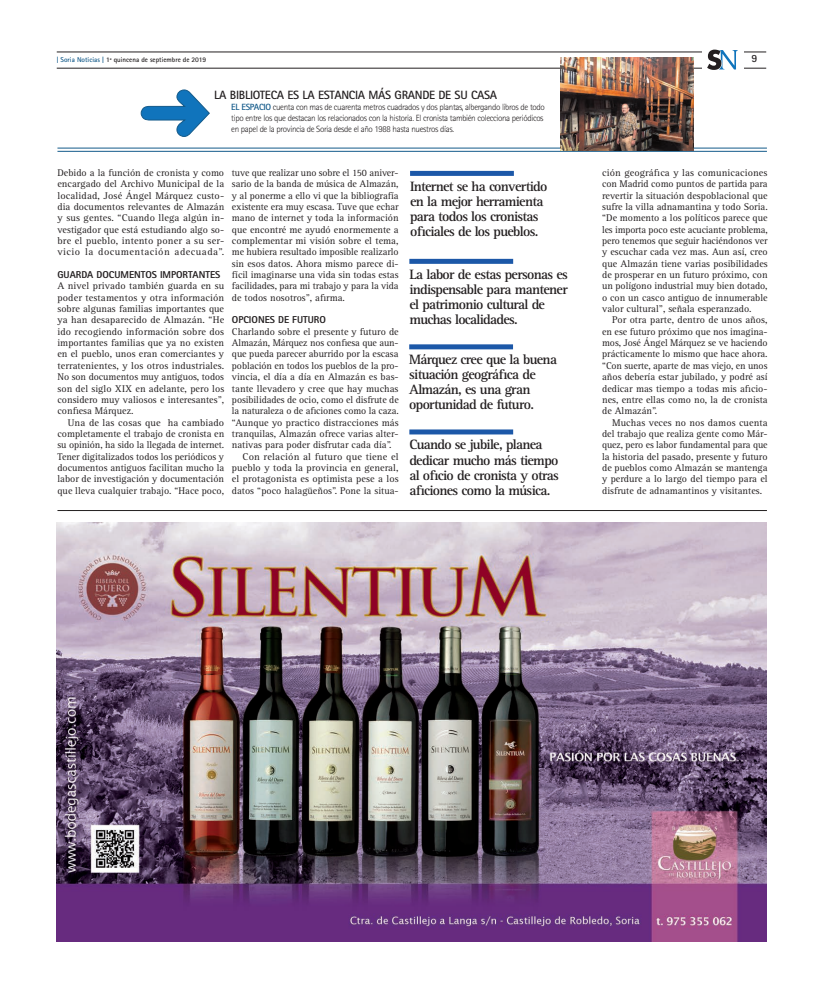
<style>
.page{position:relative;width:823px;height:993px;background:#fff}
.page>*{position:absolute;margin:0;border:0;box-sizing:border-box;transform-origin:0 0}
.t1{font:700 14px/15px "Rotis Serif Std";letter-spacing:-.05em;color:#231f20}
.t2{font:700 12px "Rotis Sans Serif Std";letter-spacing:-.025em;color:#231f20}
.t3{font:700 11px "Rotis Sans Serif Std";color:#231f20}
.t4{font:10px/11.3px "Rotis Serif Std";color:#231f20;text-align:justify}
.t5{font:800 10px "Rotis Sans Serif Std";color:#231f20}
.t6{font:300 9px/11px "Rotis Sans Serif Std";letter-spacing:-.04em;color:#231f20}
.t7{font:700 7px "Rotis Sans Serif Std";color:#231f20}
.s1{color:#135a8a}
.s2{font-weight:700;color:#135a8a}
</style>
<div class="page">
<hr style="left:57px;top:148px;width:709px;height:1px;background:#135a8a">
<hr style="left:57px;top:151px;width:709px;height:1px;background:#135a8a">
<svg style="left:140px;top:89px;width:70px;height:48px"></svg>
<hr style="left:57px;top:510px;width:709px;height:1px;background:#231f20">
<hr style="left:57px;top:68px;width:708px;height:1px;background:#231f20">
<hr style="left:57px;top:52px;width:708px;height:1px;background:#231f20">
<div style="left:702px;top:49px;width:41px;height:22px;background:#fff"></div>
<svg style="left:707px;top:50px;width:30px;height:20px"></svg>
<img style="left:560px;top:58px;width:132px;height:93px">
<div style="left:410px;top:171px;width:103px;height:5px;background:#1c58a8"></div>
<div style="left:409px;top:259px;width:104px;height:5px;background:#1c58a8"></div>
<img style="left:57px;top:522px;width:708px;height:419px">
<div style="left:409px;top:344px;width:103px;height:5px;background:#1c58a8"></div>
<div style="left:409px;top:429px;width:104px;height:5px;background:#1c58a8"></div>
<p class="t7" style="left:57px;top:56px;width:151px"><span class="s1">| Soria Noticias |</span> 1ª quincena de septiembre de 2019</p>
<p class="t3" style="left:751px;top:52px;width:7px">9</p>
<p class="t2" style="left:214px;top:87px;width:284px">LA BIBLIOTECA ES LA ESTANCIA MÁS GRANDE DE SU CASA</p>
<p class="t6" style="left:231px;top:101px;width:315px"><span class="s2">EL ESPACIO</span> cuenta con mas de cuarenta metros cuadrados y dos plantas, albergando libros de todo tipo entre los que destacan los relacionados con la historia. El cronista también colecciona periódicos en papel de la provincia de Soria desde el año 1988 hasta nuestros días.</p>
<p class="t4" style="left:57px;top:167px;width:168px">Debido a la función de cronista y como encargado del Archivo Municipal de la localidad, José Ángel Márquez custo&shy;dia documentos relevantes de Almazán y sus gentes. “Cuando llega algún in&shy;vestigador que está estudiando algo so&shy;bre el pueblo, intento poner a su ser&shy;vicio la documentación adecuada”.</p>
<p class="t5" style="left:57px;top:268px;width:164px">GUARDA DOCUMENTOS IMPORTANTES</p>
<p class="t4" style="left:57px;top:280px;width:168px">A nivel privado también guarda en su poder testamentos y otra información sobre algunas familias importantes que ya han desaparecido de Almazán. “He ido recogiendo información sobre dos importantes familias que ya no existen en el pueblo, unos eran comerciantes y terratenientes, y los otros industriales.<br>No son documentos muy antiguos, todos son del siglo XIX en adelante, pero los considero muy valiosos e interesantes”, confiesa Márquez.</p>
<p class="t4" style="left:57px;top:417px;width:168px;text-indent:10px">Una de las cosas que ha cambiado completamente el trabajo de cronista en su opinión, ha sido la llegada de internet.<br>Tener digitalizados todos los periódicos y documentos antiguos facilitan mucho la labor de investigación y documentación que lleva cualquier trabajo. “Hace poco,</p>
<p class="t4" style="left:232px;top:167px;width:168px">tuve que realizar uno sobre el 150 aniver&shy;sario de la banda de música de Almazán, y al ponerme a ello vi que la bibliografía existente era muy escasa. Tuve que echar mano de internet y toda la información que encontré me ayudó enormemente a complementar mi visión sobre el tema, me hubiera resultado imposible realizarlo sin esos datos. Ahora mismo parece di&shy;fícil imaginarse una vida sin todas estas facilidades, para mi trabajo y para la vida de todos nosotros”, afirma.</p>
<p class="t5" style="left:232px;top:313px;width:95px">OPCIONES DE FUTURO</p>
<p class="t4" style="left:232px;top:326px;width:168px">Charlando sobre el presente y futuro de</p>
<p class="t4" style="left:232px;top:337px;width:168px">Almazán, Márquez nos confiesa que aun-</p>
<p class="t4" style="left:232px;top:348px;width:168px">que pueda parecer aburrido por la escasa</p>
<p class="t4" style="left:232px;top:360px;width:168px">población en todos los pueblos de la pro-</p>
<p class="t4" style="left:232px;top:371px;width:168px">vincia, el día a día en Almazán es bas-</p>
<p class="t4" style="left:232px;top:383px;width:168px">tante llevadero y cree que hay muchas</p>
<p class="t4" style="left:232px;top:394px;width:168px">posibilidades de ocio, como el disfrute de</p>
<p class="t4" style="left:232px;top:405px;width:168px">la naturaleza o de aficiones como la caza.</p>
<p class="t4" style="left:232px;top:417px;width:168px">“Aunque yo practico distracciones más</p>
<p class="t4" style="left:232px;top:428px;width:168px">tranquilas, Almazán ofrece varias alter-</p>
<p class="t4" style="left:232px;top:439px;width:161px">nativas para poder disfrutar cada día”.</p>
<p class="t4" style="left:242px;top:451px;width:157px">Con relación al futuro que tiene el</p>
<p class="t4" style="left:232px;top:462px;width:168px">pueblo y toda la provincia en general,</p>
<p class="t4" style="left:232px;top:473px;width:168px">el protagonista es optimista pese a los</p>
<p class="t4" style="left:232px;top:485px;width:168px">datos “poco halagüeños”. Pone la situa-</p>
<h1 class="t1" style="left:410px;top:179px;width:139px">Internet se ha convertido en la mejor herramienta para todos los cronistas oficiales de los pueblos.</h1>
<h1 class="t1" style="left:409px;top:267px;width:160px">La labor de estas personas es indispensable para mantener el patrimonio cultural de muchas localidades.</h1>
<h1 class="t1" style="left:409px;top:352px;width:149px">Márquez cree que la buena situación geográfica de<br>Almazán, es una gran oportunidad de futuro.</h1>
<h1 class="t1" style="left:409px;top:437px;width:151px">Cuando se jubile, planea dedicar mucho más tiempo al oficio de cronista y otras aficiones como la música.</h1>
<p class="t4" style="left:601px;top:167px;width:167px">ción geográfica y las comunicaciones con Madrid como puntos de partida para revertir la situación despoblacional que sufre la villa adnamantina y todo Soria. “De momento a los políticos parece que les importa poco este acuciante problema, pero tenemos que seguir haciéndonos ver y escuchar cada vez mas. Aun así, creo que Almazán tiene varias posibilidades de prosperar en un futuro próximo, con un polígono industrial muy bien dotado, o con un casco antiguo de innumerable valor cultural”, señala esperanzado.</p>
<p class="t4" style="left:601px;top:314px;width:167px;text-indent:10px">Por otra parte, dentro de unos años, en ese futuro próximo que nos imagina&shy;mos, José Ángel Márquez se ve haciendo prácticamente lo mismo que hace ahora. “Con suerte, aparte de mas viejo, en unos años debería estar jubilado, y podré así dedicar mas tiempo a todas mis aficio&shy;nes, entre ellas como no, la de cronista de Almazán”.</p>
<p class="t4" style="left:601px;top:417px;width:167px;text-indent:10px">Muchas veces no nos damos cuenta del trabajo que realiza gente como Már&shy;quez, pero es labor fundamental para que la historia del pasado, presente y futuro de pueblos como Almazán se mantenga y perdure a lo largo del tiempo para el disfrute de adnamantinos y visitantes.</p>
</div>
